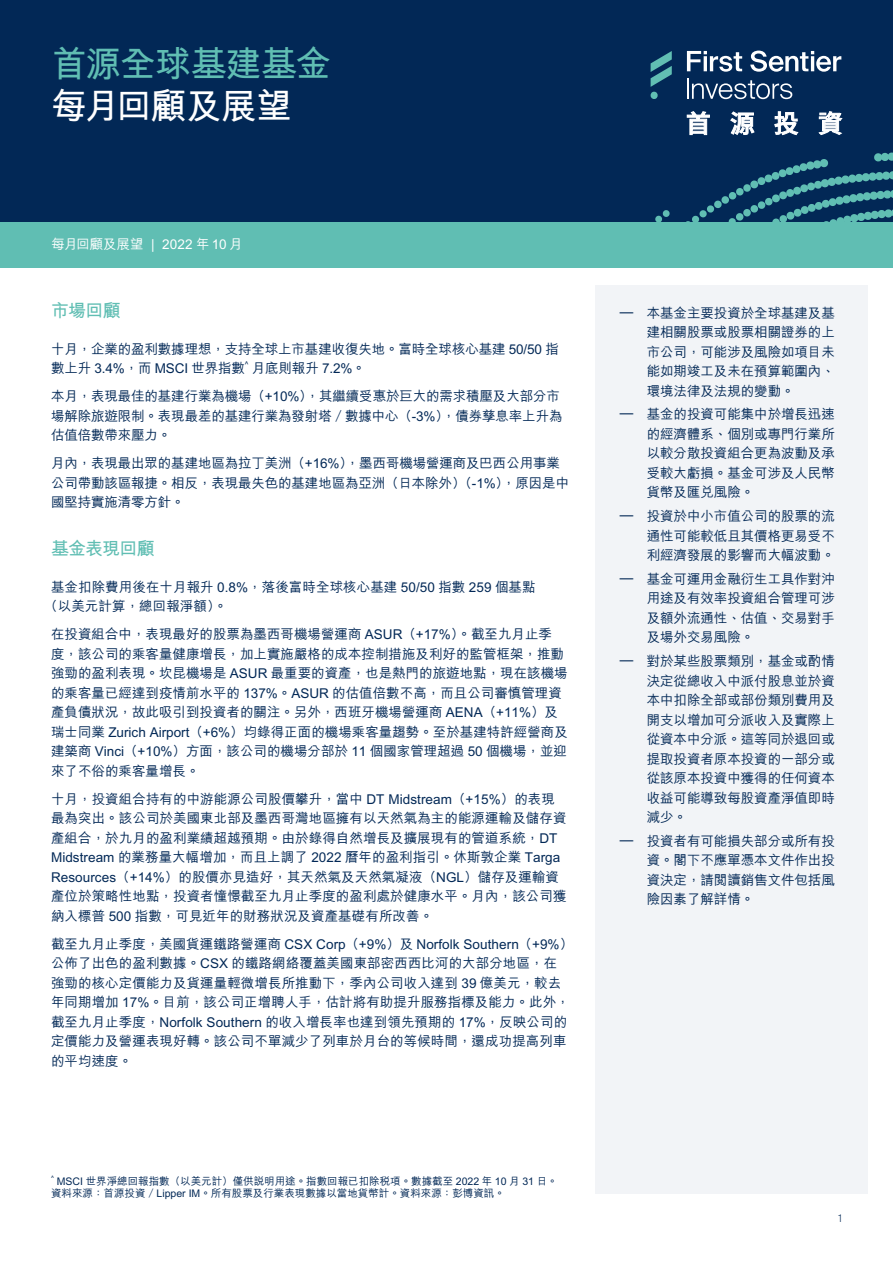
<style>
.page{position:relative;width:893px;height:1263px;background:#fff}
.page>*{position:absolute;margin:0;border:0;box-sizing:border-box;transform-origin:0 0}
.t1{font:700 36px/42px "M Hei HK";letter-spacing:-.03em;color:#60beb3}
.Heading_1{font:700 18px "M Hei HK";letter-spacing:-.045em;color:#60beb3}
.Body_chinese{font:500 13.5px/19.5px "M Hei HK";letter-spacing:.005em;color:#022856}
.Standard_text{font:500 13.5px/19.5px "M Hei HK";letter-spacing:-.005em;color:#022856;text-align:justify}
.Section{font:500 13.5px "M Hei HK";color:#fff}
.footnote{font:500 10.5px/12px "M Hei HK";color:#022856}
.t2{font:300 10.5px "Suisse Intl";color:#022856}
.Body_chinese-2{font:500 7.8px "M Hei HK";color:#022856}
.footnote-2{font:500 6.15px "M Hei HK";color:#022856}
.s1{color:#fff}
</style>
<div class="page">
<div style="left:0;top:0;width:893px;height:222px;background:#022856"></div>
<div style="left:0;top:222px;width:893px;height:46px;background:#60beb3"></div>
<svg style="left:655px;top:152px;width:238px;height:70px"></svg>
<svg style="left:687px;top:51px;width:55px;height:21px"></svg>
<svg style="left:750px;top:51px;width:91px;height:21px"></svg>
<hr style="left:687px;top:78px;width:2px;height:21px;background:#fff">
<svg style="left:692px;top:80px;width:100px;height:19px"></svg>
<svg style="left:651px;top:51px;width:21px;height:48px"></svg>
<svg style="left:687px;top:111px;width:23px;height:24px"></svg>
<svg style="left:730px;top:111px;width:24px;height:24px"></svg>
<svg style="left:774px;top:111px;width:24px;height:24px"></svg>
<svg style="left:819px;top:111px;width:23px;height:24px"></svg>
<div style="left:595px;top:285px;width:272px;height:909px;background:#f2f4f7"></div>
<p class="t1" style="left:51px;top:40px;width:281px">首源全球基建基金<span class="s1">每月回顧及展望</span></p>
<p class="Section" style="left:51px;top:234px;width:193px">每月回顧及展望 | 2022 年 10 月</p>
<p class="Heading_1" style="left:51px;top:298px;width:71px">市場回顧</p>
<p class="Body_chinese" style="left:51px;top:338px;width:509px">十月，企業的盈利數據理想，支持全球上市基建收復失地。富時全球核心基建 50/50 指數上升 3.4%，而 MSCI 世界指數</p>
<p class="Body_chinese-2" style="left:245px;top:358px;width:5px">^</p>
<p class="Body_chinese" style="left:252px;top:358px;width:115px">月底則報升 7.2%。</p>
<p class="Body_chinese" style="left:51px;top:386px;width:513px">本月，表現最佳的基建行業為機場（+10%），其繼續受惠於巨大的需求積壓及大部分市場解除旅遊限制。表現最差的基建行業為發射塔 / 數據中心（-3%），債券孳息率上升為估值倍數帶來壓力。</p>
<p class="Body_chinese" style="left:51px;top:453px;width:520px">月內，表現最出眾的基建地區為拉丁美洲（+16%），墨西哥機場營運商及巴西公用事業公司帶動該區報捷。相反，表現最失色的基建地區為亞洲（日本除外）（-1%），原因是中國堅持實施清零方針。</p>
<p class="Heading_1" style="left:51px;top:535px;width:105px">基金表現回顧</p>
<p class="Body_chinese" style="left:44px;top:576px;width:493px;text-indent:7px">基金扣除費用後在十月報升 0.8%，落後富時全球核心基建 50/50 指數 259 個基點（以美元計算，總回報淨額）。</p>
<p class="Body_chinese" style="left:51px;top:624px;width:518px">在投資組合中，表現最好的股票為墨西哥機場營運商 ASUR（+17%）。截至九月止季度，該公司的乘客量健康增長，加上實施嚴格的成本控制措施及利好的監管框架，推動強勁的盈利表現。坎昆機場是 ASUR 最重要的資產，也是熱門的旅遊地點，現在該機場的乘客量已經達到疫情前水平的 137%。ASUR 的估值倍數不高，而且公司審慎管理資產負債狀況，故此吸引到投資者的關注。另外，西班牙機場營運商 AENA（+11%）及瑞士同業 Zurich Airport（+6%）均錄得正面的機場乘客量趨勢。至於基建特許經營商及建築商 Vinci（+10%）方面，該公司的機場分部於 11 個國家管理超過 50 個機場，並迎來了不俗的乘客量增長。</p>
<p class="Body_chinese" style="left:51px;top:788px;width:517px">十月，投資組合持有的中游能源公司股價攀升，當中 DT Midstream（+15%）的表現最為突出。該公司於美國東北部及墨西哥灣地區擁有以天然氣為主的能源運輸及儲存資產組合，於九月的盈利業績超越預期。由於錄得自然增長及擴展現有的管道系統，DT Midstream 的業務量大幅增加，而且上調了 2022 曆年的盈利指引。休斯敦企業 Targa Resources（+14%）的股價亦見造好，其天然氣及天然氣凝液（NGL）儲存及運輸資產位於策略性地點，投資者憧憬截至九月止季度的盈利處於健康水平。月內，該公司獲納入標普 500 指數，可見近年的財務狀況及資產基礎有所改善。</p>
<p class="Body_chinese" style="left:51px;top:933px;width:524px">截至九月止季度，美國貨運鐵路營運商 CSX Corp（+9%）及 Norfolk Southern（+9%）公佈了出色的盈利數據。CSX 的鐵路網絡覆蓋美國東部密西西比河的大部分地區，在強勁的核心定價能力及貨運量輕微增長所推動下，季內公司收入達到 39 億美元，較去年同期增加 17%。目前，該公司正增聘人手，估計將有助提升服務指標及能力。此外，截至九月止季度，Norfolk Southern 的收入增長率也達到領先預期的 17%，反映公司的定價能力及營運表現好轉。該公司不單減少了列車於月台的等候時間，還成功提高列車的平均速度。</p>
<p class="footnote-2" style="left:51px;top:1173px;width:4px">^</p>
<p class="footnote" style="left:51px;top:1175px;width:508px;text-indent:6px">MSCI 世界淨總回報指數（以美元計）僅供說明用途。指數回報已扣除稅項。數據截至 2022 年 10 月 31 日。資料來源：首源投資 / Lipper IM。所有股票及行業表現數據以當地貨幣計。資料來源：彭博資訊。</p>
<p class="Standard_text" style="left:647px;top:302px;width:190px;text-indent:-27px">– 本基金主要投資於全球基建及基建相關股票或股票相關證券的上市公司，可能涉及風險如項目未能如期竣工及未在預算範圍內、環境法律及法規的變動。</p>
<p class="Standard_text" style="left:647px;top:404px;width:190px;text-indent:-27px">– 基金的投資可能集中於增長迅速的經濟體系、個別或專門行業所以較分散投資組合更為波動及承受較大虧損。基金可涉及人民幣貨幣及匯兌風險。</p>
<p class="Standard_text" style="left:647px;top:505px;width:190px;text-indent:-27px">– 投資於中小市值公司的股票的流通性可能較低且其價格更易受不利經濟發展的影響而大幅波動。</p>
<p class="Standard_text" style="left:647px;top:568px;width:190px;text-indent:-27px">– 基金可運用金融衍生工具作對沖用途及有效率投資組合管理可涉及額外流通性、估值、交易對手及場外交易風險。</p>
<p class="Standard_text" style="left:647px;top:650px;width:190px;text-indent:-27px">– 對於某些股票類別，基金或酌情決定從總收入中派付股息並於資本中扣除全部或部份類別費用及開支以增加可分派收入及實際上從資本中分派。這等同於退回或提取投資者原本投資的一部分或從該原本投資中獲得的任何資本收益可能導致每股資產淨值即時減少。</p>
<p class="Standard_text" style="left:647px;top:830px;width:190px;text-indent:-27px">– 投資者有可能損失部分或所有投資。閣下不應單憑本文件作出投資決定，請閱讀銷售文件包括風險因素了解詳情。</p>
<p class="t2" style="left:838px;top:1212px;width:5px">1</p>
</div>
